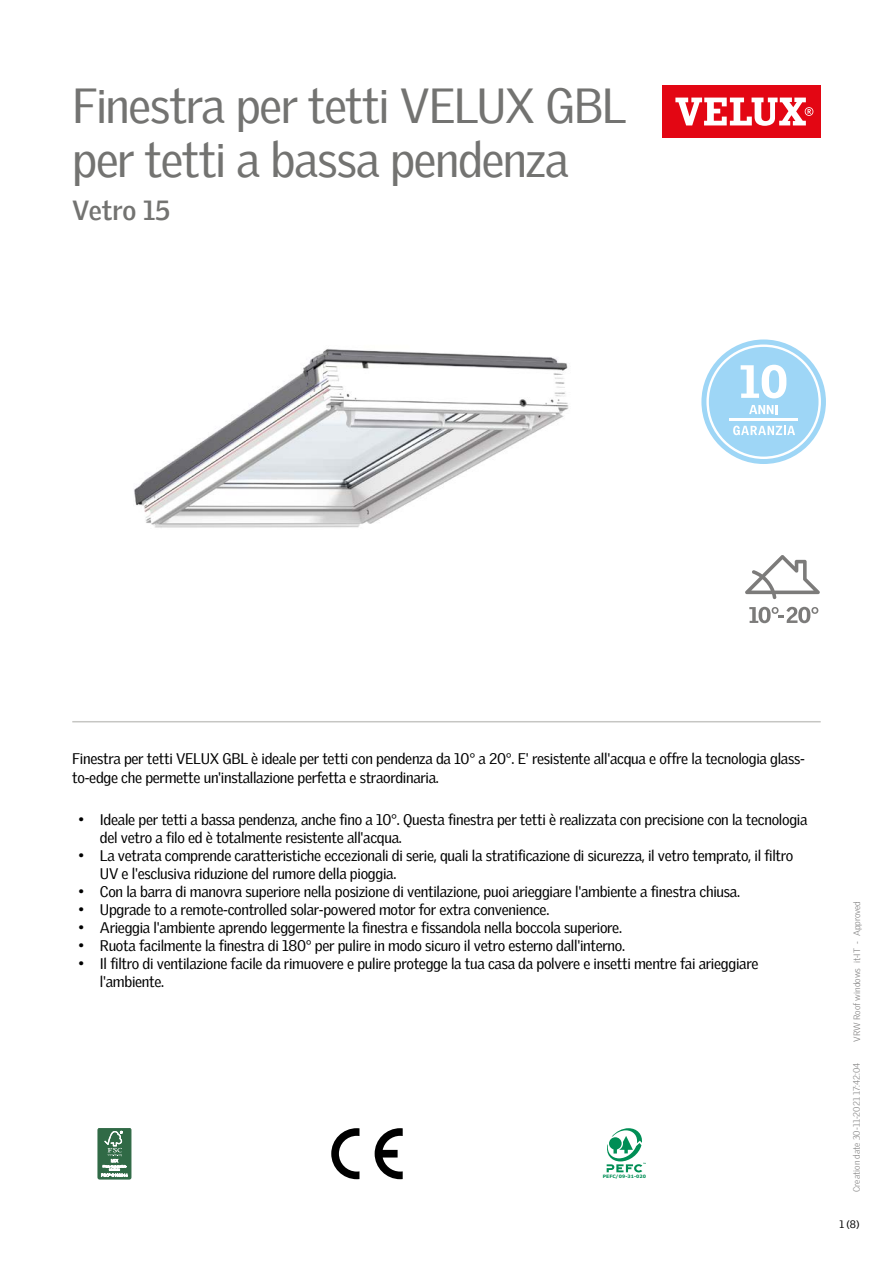
<style>
.page{position:relative;width:893px;height:1263px;background:#fff}
.page>*{position:absolute;margin:0;border:0;box-sizing:border-box;transform-origin:0 0}
.t1{font:48px/54px "Velux Gothic";letter-spacing:-.03em;color:#737371}
.t2{font:700 27px "Velux Gothic";letter-spacing:-.005em;color:#737371}
.t3{font:15px/18px "Velux Gothic";letter-spacing:-.02em;color:#000}
.t4{font:10.5px "Velux Gothic";color:#000}
.t5{font:300 9px "Velux Gothic";color:#838282}
.t6{font:700 4.65px "Verdana";color:#008e55}
</style>
<div class="page">
<div style="left:662px;top:85px;width:159px;height:53px;background:#e30613"></div>
<svg style="left:675px;top:98px;width:138px;height:28px"></svg>
<hr style="left:72px;top:721px;width:749px;height:1px;background:#c6c6c3">
<svg style="left:745px;top:555px;width:75px;height:44px"></svg>
<svg style="left:749px;top:607px;width:69px;height:16px"></svg>
<div style="left:98px;top:1128px;width:33px;height:51px;background:#306a46;border-radius:2px"></div>
<div style="left:98px;top:1128px;width:33px;height:51px;border:1px solid #306a46;border-radius:2px"></div>
<svg style="left:101px;top:1131px;width:27px;height:46px"></svg>
<svg style="left:375px;top:1128px;width:28px;height:51px"></svg>
<svg style="left:331px;top:1128px;width:28px;height:51px"></svg>
<svg style="left:607px;top:1128px;width:39px;height:44px"></svg>
<svg style="left:701px;top:339px;width:125px;height:125px"></svg>
<img style="left:134px;top:348px;width:435px;height:180px">
<h1 class="t1" style="left:72px;top:78px;width:556px">Finestra per tetti VELUX GBL per tetti a bassa pendenza</h1>
<h2 class="t2" style="left:72px;top:200px;width:100px">Vetro 15</h2>
<p class="t3" style="left:72px;top:750px;width:734px">Finestra per tetti VELUX GBL è ideale per tetti con pendenza da 10° a 20°. E' resistente all'acqua e offre la tecnologia glass&shy;to-edge che permette un'installazione perfetta e straordinaria.</p>
<p class="t3" style="left:100px;top:810px;width:709px;text-indent:-21px">• Ideale per tetti a bassa pendenza, anche fino a 10°. Questa finestra per tetti è realizzata con precisione con la tecnologia del vetro a filo ed è totalmente resistente all'acqua.</p>
<p class="t3" style="left:100px;top:846px;width:695px;text-indent:-21px">• La vetrata comprende caratteristiche eccezionali di serie, quali la stratificazione di sicurezza, il vetro temprato, il filtro<br>UV e l'esclusiva riduzione del rumore della pioggia.</p>
<p class="t3" style="left:79px;top:882px;width:663px">• Con la barra di manovra superiore nella posizione di ventilazione, puoi arieggiare l'ambiente a finestra chiusa.</p>
<p class="t3" style="left:79px;top:900px;width:472px">• Upgrade to a remote-controlled solar-powered motor for extra convenience.</p>
<p class="t3" style="left:79px;top:918px;width:545px">• Arieggia l'ambiente aprendo leggermente la finestra e fissandola nella boccola superiore.</p>
<p class="t3" style="left:79px;top:936px;width:548px">• Ruota facilmente la finestra di 180° per pulire in modo sicuro il vetro esterno dall'interno.</p>
<p class="t3" style="left:100px;top:954px;width:660px;text-indent:-21px">• Il filtro di ventilazione facile da rimuovere e pulire protegge la tua casa da polvere e insetti mentre fai arieggiare l'ambiente.</p>
<p class="t6" style="left:603px;top:1175px;width:45px">PEFC/09-31-020</p>
<p class="t5" style="left:853px;top:1042px;width:142px;rotate:-90deg">VRW Roof windows it-IT - Approved</p>
<p class="t5" style="left:853px;top:1192px;width:131px;rotate:-90deg">Creation date 30-11-2021 17:42:04</p>
<p class="t4" style="left:839px;top:1218px;width:22px">1 (8)</p>
</div>
